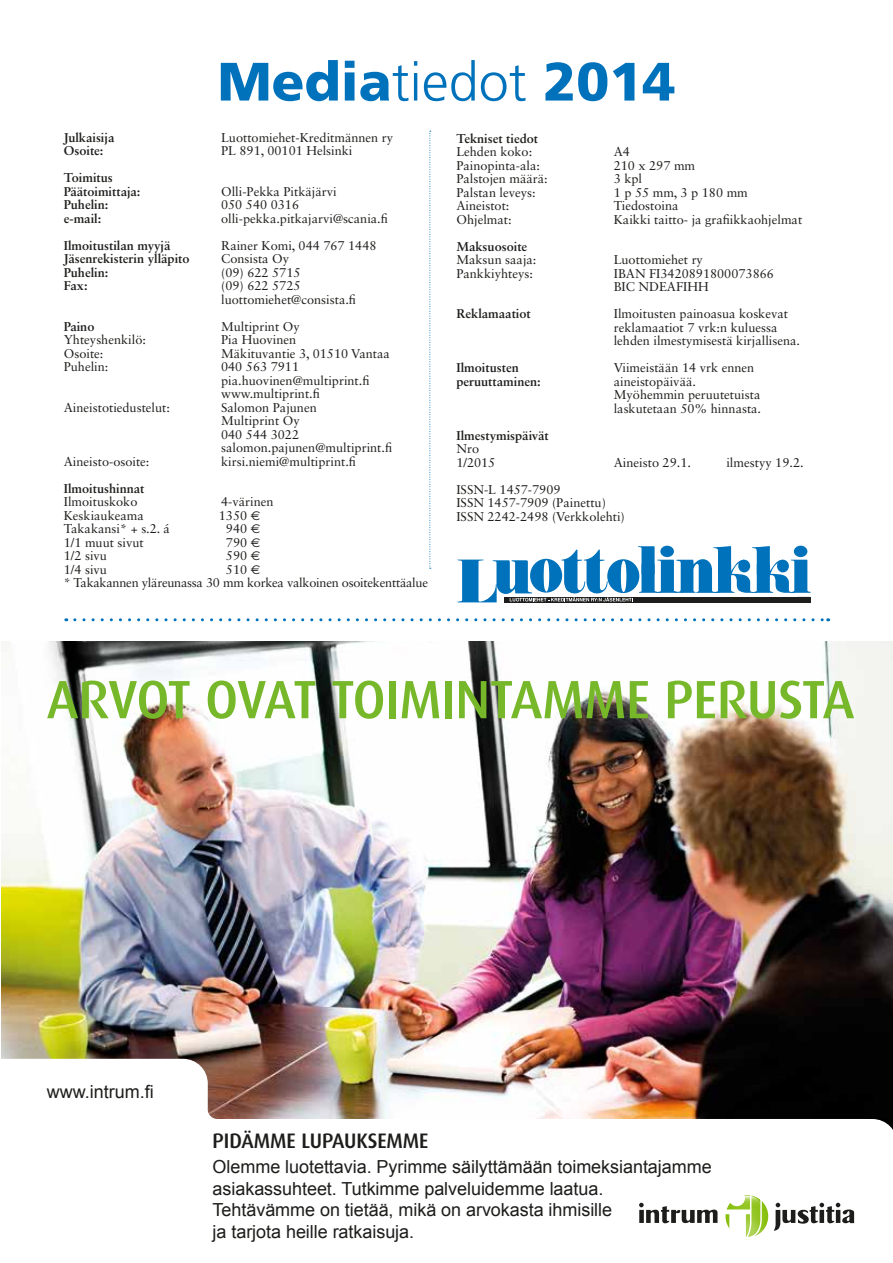
<style>
.page{position:relative;width:893px;height:1263px;background:#fff}
.page>*{position:absolute;margin:0;border:0;box-sizing:border-box;transform-origin:0 0}
.t1{font:500 54px "Dax Medium Intrum";letter-spacing:-.005em;color:#76b82a}
.t2{font:900 54px "Frutiger LT Std";color:#0072bb}
.t3{font:500 21px "Dax Medium Intrum";letter-spacing:-.005em;color:#1d1d1b}
.t4{font:18px/21.6px "Arial";letter-spacing:-.005em;color:#1d1d1b}
.t5{font:12.75px/13.5px "Sabon LT Std";color:#1d1d1b}
.t6{font:700 12.75px/13.5px "Sabon LT Std";color:#1d1d1b}
.t7{font:12.75px/13.5px "Sabon LT Std";letter-spacing:-.02em;color:#1d1d1b;text-align:center}
.s1{font-weight:300}
.s2{font-family:"Euro Sans Std"}
</style>
<div class="page">
<img style="left:1px;top:641px;width:892px;height:418px">
<svg style="left:186px;top:1059px;width:707px;height:181px"></svg>
<svg style="left:639px;top:1203px;width:78px;height:20px"></svg>
<svg style="left:724px;top:1193px;width:130px;height:46px"></svg>
<svg style="left:75px;top:618px;width:754px;height:3px"></svg>
<svg style="left:429px;top:131px;width:2px;height:438px"></svg>
<svg style="left:457px;top:546px;width:354px;height:56px"></svg>
<div style="left:798px;top:597px;width:11px;height:5px;background:#1d1d1b"></div>
<h1 class="t2" style="left:218px;top:49px;width:459px">Media<span class="s1">tiedot</span> 2014</h1>
<p class="t6" style="left:64px;top:130px;width:52px">Julkaisija</p>
<p class="t5" style="left:221px;top:130px;width:174px">Luottomiehet-Kreditmännen ry</p>
<p class="t6" style="left:64px;top:144px;width:41px">Osoite:</p>
<p class="t5" style="left:221px;top:144px;width:133px">PL 891, 00101 Helsinki</p>
<p class="t6" style="left:64px;top:171px;width:78px">Toimitus<br>Päätoimittaja:</p>
<p class="t5" style="left:221px;top:184px;width:117px">Olli-Pekka Pitkäjärvi</p>
<p class="t6" style="left:64px;top:198px;width:46px">Puhelin:</p>
<p class="t5" style="left:221px;top:198px;width:79px">050 540 0316</p>
<p class="t6" style="left:64px;top:211px;width:39px">e-mail:</p>
<p class="t5" style="left:221px;top:211px;width:168px">olli-pekka.pitkajarvi@scania.fi</p>
<p class="t6" style="left:64px;top:238px;width:108px">Ilmoitustilan myyjä</p>
<p class="t5" style="left:221px;top:238px;width:157px">Rainer Komi, 044 767 1448</p>
<p class="t6" style="left:64px;top:252px;width:127px">Jäsenrekisterin ylläpito</p>
<p class="t5" style="left:221px;top:252px;width:70px">Consista Oy</p>
<p class="t6" style="left:64px;top:265px;width:46px">Puhelin:</p>
<p class="t5" style="left:221px;top:265px;width:81px">(09) 622 5715</p>
<p class="t6" style="left:64px;top:279px;width:25px">Fax:</p>
<p class="t5" style="left:221px;top:279px;width:136px">(09) 622 5725 luottomiehet@consista.fi</p>
<p class="t6" style="left:64px;top:319px;width:32px">Paino</p>
<p class="t5" style="left:221px;top:319px;width:80px">Multiprint Oy</p>
<p class="t5" style="left:64px;top:333px;width:84px">Yhteyshenkilö:</p>
<p class="t5" style="left:221px;top:333px;width:77px">Pia Huovinen</p>
<p class="t5" style="left:64px;top:346px;width:41px">Osoite:</p>
<p class="t5" style="left:221px;top:346px;width:170px">Mäkituvantie 3, 01510 Vantaa</p>
<p class="t5" style="left:64px;top:360px;width:46px">Puhelin:</p>
<p class="t5" style="left:221px;top:360px;width:150px">040 563 7911 pia.huovinen@multiprint.fi www.multiprint.fi</p>
<p class="t5" style="left:64px;top:400px;width:108px">Aineistotiedustelut:</p>
<p class="t5" style="left:221px;top:400px;width:173px">Salomon Pajunen<br>Multiprint Oy<br>040 544 3022 salomon.pajunen@multiprint.fi</p>
<p class="t5" style="left:64px;top:454px;width:87px">Aineisto-osoite:</p>
<p class="t5" style="left:221px;top:454px;width:136px">kirsi.niemi@multiprint.fi</p>
<p class="t6" style="left:64px;top:481px;width:82px">Ilmoitushinnat</p>
<p class="t5" style="left:64px;top:495px;width:75px">Ilmoituskoko</p>
<p class="t5" style="left:221px;top:495px;width:54px">4-värinen</p>
<p class="t5" style="left:64px;top:508px;width:82px">Keskiaukeama</p>
<p class="t5" style="left:219px;top:508px;width:43px">1350 <span class="s2">€</span></p>
<p class="t5" style="left:64px;top:522px;width:108px">Takakansi* + s.2. á</p>
<p class="t5" style="left:226px;top:522px;width:36px">940 <span class="s2">€</span></p>
<p class="t5" style="left:64px;top:535px;width:82px">1/1 muut sivut</p>
<p class="t5" style="left:226px;top:535px;width:36px">790 <span class="s2">€</span></p>
<p class="t5" style="left:64px;top:549px;width:45px">1/2 sivu</p>
<p class="t5" style="left:226px;top:549px;width:36px">590 <span class="s2">€</span></p>
<p class="t5" style="left:64px;top:562px;width:45px">1/4 sivu</p>
<p class="t7" style="left:64px;top:562px;width:366px">510 <span class="s2">€<br></span>* Takakannen yläreunassa 30 mm korkea valkoinen osoitekenttäalue</p>
<p class="t6" style="left:456px;top:131px;width:83px">Tekniset tiedot</p>
<p class="t5" style="left:456px;top:145px;width:77px">Lehden koko:</p>
<p class="t5" style="left:614px;top:145px;width:18px">A4</p>
<p class="t5" style="left:456px;top:158px;width:85px">Painopinta-ala:</p>
<p class="t5" style="left:614px;top:158px;width:83px">210 x 297 mm</p>
<p class="t5" style="left:456px;top:172px;width:93px">Palstojen määrä:</p>
<p class="t5" style="left:614px;top:172px;width:30px">3 kpl</p>
<p class="t5" style="left:456px;top:185px;width:81px">Palstan leveys:</p>
<p class="t5" style="left:614px;top:185px;width:136px">1 p 55 mm, 3 p 180 mm</p>
<p class="t5" style="left:456px;top:199px;width:55px">Aineistot:</p>
<p class="t5" style="left:614px;top:199px;width:66px">Tiedostoina</p>
<p class="t5" style="left:456px;top:212px;width:57px">Ohjelmat:</p>
<p class="t5" style="left:614px;top:212px;width:190px">Kaikki taitto- ja grafiikkaohjelmat</p>
<p class="t6" style="left:456px;top:239px;width:72px">Maksuosoite</p>
<p class="t5" style="left:456px;top:253px;width:82px">Maksun saaja:</p>
<p class="t5" style="left:614px;top:253px;width:91px">Luottomiehet ry</p>
<p class="t5" style="left:456px;top:266px;width:78px">Pankkiyhteys:</p>
<p class="t5" style="left:614px;top:266px;width:162px">IBAN FI3420891800073866<br>BIC NDEAFIHH</p>
<p class="t6" style="left:456px;top:307px;width:76px">Reklamaatiot</p>
<p class="t5" style="left:614px;top:307px;width:188px">Ilmoitusten painoasua koskevat reklamaatiot 7 vrk:n kuluessa lehden ilmestymisestä kirjallisena.</p>
<p class="t6" style="left:456px;top:361px;width:64px">Ilmoitusten</p>
<p class="t5" style="left:614px;top:361px;width:142px">Viimeistään 14 vrk ennen</p>
<p class="t6" style="left:456px;top:374px;width:86px">peruuttaminen:</p>
<p class="t5" style="left:614px;top:374px;width:149px">aineistopäivää.<br>Myöhemmin peruutetuista laskutetaan 50% hinnasta.</p>
<p class="t6" style="left:456px;top:428px;width:94px">Ilmestymispäivät</p>
<p class="t5" style="left:456px;top:442px;width:40px">Nro<br>1/2015</p>
<p class="t5" style="left:614px;top:455px;width:79px">Aineisto 29.1.</p>
<p class="t5" style="left:726px;top:455px;width:79px">ilmestyy 19.2.</p>
<p class="t5" style="left:456px;top:482px;width:170px">ISSN-L 1457-7909<br>ISSN 1457-7909 (Painettu)<br>ISSN 2242-2498 (Verkkolehti)</p>
<h1 class="t1" style="left:47px;top:669px;width:809px">ARVOT OVAT TOIMINTAMME PERUSTA</h1>
<h3 class="t4" style="left:47px;top:1081px;width:109px">www.intrum.fi</h3>
<h2 class="t3" style="left:213px;top:1129px;width:217px">PIDÄMME LUPAUKSEMME</h2>
<h3 class="t4" style="left:213px;top:1156px;width:501px">Olemme luotettavia. Pyrimme säilyttämään toimeksiantajamme asiakassuhteet. Tutkimme palveluidemme laatua.<br>Tehtävämme on tietää, mikä on arvokasta ihmisille<br>ja tarjota heille ratkaisuja.</h3>
</div>
